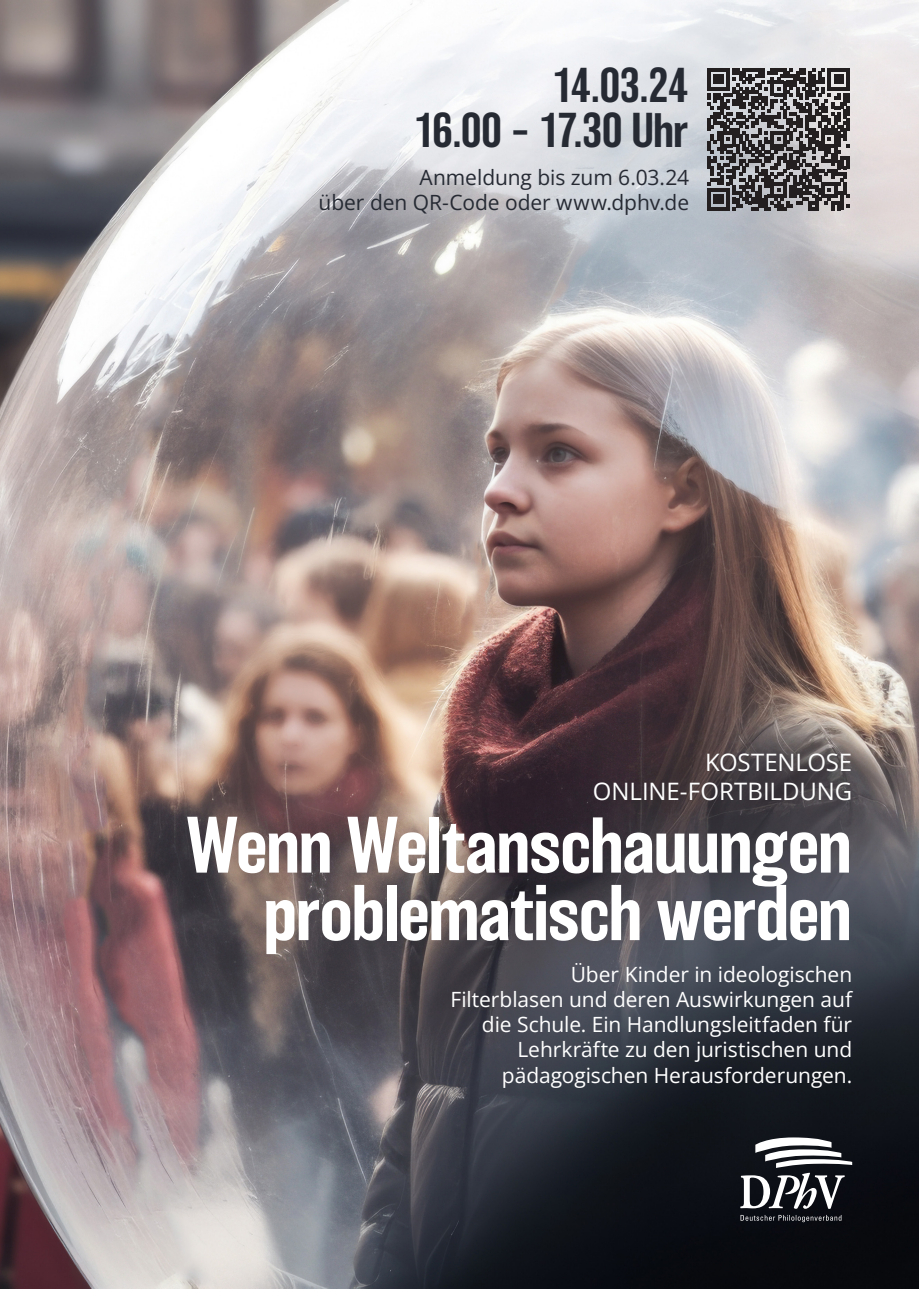
<style>
.page{position:relative;width:919px;height:1289px;background:#fff}
.page>*{position:absolute;margin:0;border:0;box-sizing:border-box;transform-origin:0 0}
.t1{font:500 73.5px/67.5px "Balboa";letter-spacing:-.01em;color:#fff;text-align:right}
.t2{font:500 45px/45px "Balboa";letter-spacing:-.005em;color:#262a33;text-align:right}
.t3{font:24px/28.8px "Open Sans";letter-spacing:-.005em;color:#fff;text-align:right}
.t4{font:21px/25.2px "Open Sans";letter-spacing:-.005em;color:#fff;text-align:right}
.t5{font:21px/25.2px "Open Sans";letter-spacing:-.005em;color:#262a33;text-align:right}
</style>
<div class="page">
<img style="left:0;top:0;width:918px;height:1288px">
<svg style="left:740px;top:1137px;width:112px;height:71px"></svg>
<svg style="left:740px;top:1214px;width:101px;height:8px"></svg>
<svg style="left:707px;top:68px;width:142px;height:142px;background:#646265"></svg>
<h2 class="t2" style="left:414px;top:63px;width:276px">14.03.24<br>16.00 – 17.30 Uhr</h2>
<p class="t5" style="left:318px;top:164px;width:372px">Anmeldung bis zum 6.03.24<br>über den QR-Code oder www.dphv.de</p>
<p class="t3" style="left:593px;top:747px;width:261px">KOSTENLOSE<br>ONLINE-FORTBILDUNG</p>
<h1 class="t1" style="left:186px;top:811px;width:666px">Wenn Weltanschauungen problematisch werden</h1>
<p class="t4" style="left:450px;top:961px;width:403px">Über Kinder in ideologischen<br>Filterblasen und deren Auswirkungen auf die Schule. Ein Handlungsleitfaden für Lehrkräfte zu den juristischen und pädagogischen Herausforderungen.</p>
</div>
